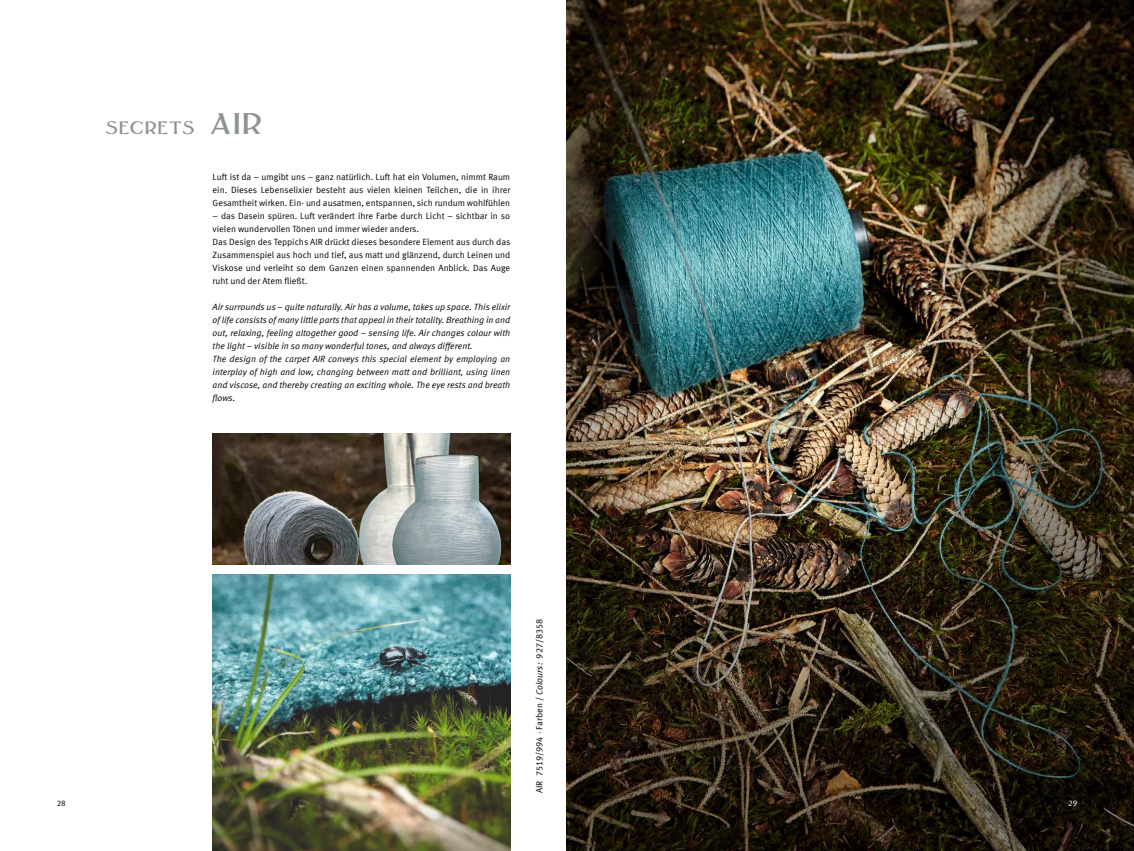
<style>
.page{position:relative;width:1134px;height:851px;background:#fff}
.page>*{position:absolute;margin:0;border:0;box-sizing:border-box;transform-origin:0 0}
.t1{font:15px "Bolton Sans";letter-spacing:.065em;color:#8d9393}
.t2{font:9px/13px "Meta Offc Norm";color:#000;text-align:justify}
.t3{font:9px/13px "Meta Offc Norm Ita";color:#000}
.t4{font:8px "Meta Offc Norm";color:#000}
.t5{font:8px "Meta Offc Norm";color:#fff}
.s1{font-size:25px}
.s2{font-family:"Meta Offc Norm Ita"}
</style>
<div class="page">
<img style="left:567px;top:0;width:567px;height:850px">
<img style="left:213px;top:574px;width:297px;height:276px">
<img style="left:213px;top:433px;width:297px;height:132px">
<h1 class="t1" style="left:106px;top:121px;width:158px">SECRETS <span class="s1">AIR</span></h1>
<p class="t2" style="left:213px;top:170px;width:299px">Luft ist da – umgibt uns – ganz natürlich. Luft hat ein Volumen, nimmt Raum ein. Dieses Lebenselixier besteht aus vielen kleinen Teilchen, die in ihrer Gesamtheit wirken. Ein- und ausatmen, entspannen, sich rundum wohlfühlen</p>
<p class="t2" style="left:213px;top:209px;width:299px;text-align:left">– das Dasein spüren. Luft verändert ihre Farbe durch Licht – sichtbar in so vielen wundervollen Tönen und immer wieder anders.<br>Das Design des Teppichs AIR drückt dieses besondere Element aus durch das Zusammenspiel aus hoch und tief, aus matt und glänzend, durch Leinen und Viskose und verleiht so dem Ganzen einen spannenden Anblick. Das Auge ruht und der Atem fließt.</p>
<p class="t3" style="left:213px;top:300px;width:299px">Air surrounds us – quite naturally. Air has a volume, takes up space. This elixir of life consists of many little parts that appeal in their totality. Breathing in and out, relaxing, feeling altogether good – sensing life. Air changes colour with the light – visible in so many wonderful tones, and always different.<br>The design of the carpet AIR conveys this special element by employing an interplay of high and low, changing between matt and brilliant, using linen and viscose, and thereby creating an exciting whole. The eye rests and breath flows.</p>
<p class="t2" style="left:533px;top:793px;width:176px;rotate:-90deg">AIR 7519/994 · Farben / <span class="s2">Colours:</span> 927/8358</p>
<p class="t4" style="left:57px;top:798px;width:11px">28</p>
<p class="t5" style="left:1068px;top:798px;width:11px">29</p>
</div>
